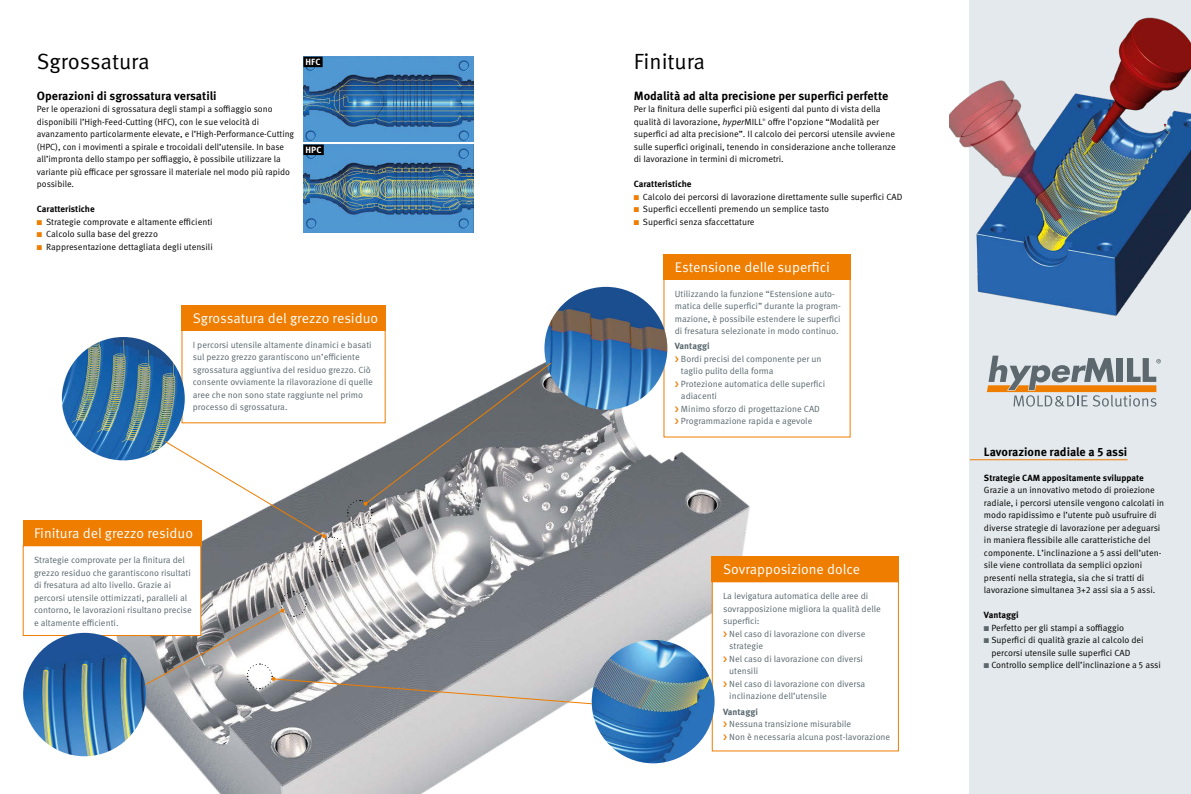
<style>
.page{position:relative;width:1191px;height:794px;background:#fff}
.page>*{position:absolute;margin:0;border:0;box-sizing:border-box;transform-origin:0 0}
.t1{font:22px "Meta Pro";color:#000}
.t2{font:14px "Meta Pro";color:#fff}
.t3{font:700 12px "Meta Pro";color:#000}
.t4{font:9px/12.5px "Meta Pro";color:#000}
.t5{font:9px/12.5px "Meta Pro";color:#58666d}
.t6{font:700 9px "Meta Pro";color:#000}
.t7{font:700 9px "Meta Pro";color:#58666d}
.t8{font:700 9px "Meta Pro";letter-spacing:.01em;color:#fff}
.t9{font:3.5px "Meta Pro";color:#000}
.s1{color:#ef7d00}
.s2{font-style:italic}
.s3{color:#5d686e}
</style>
<div class="page">
<img style="left:22px;top:337px;width:749px;height:457px">
<div style="left:969px;top:0;width:222px;height:794px;background:#e3e9ec"></div>
<img style="left:950px;top:17px;width:241px;height:299px">
<div style="left:23px;top:545px;width:178px;height:91px;background:#fff;border:1px solid #ef7d00"></div>
<div style="left:23px;top:520px;width:178px;height:26px;background:#ef7d00"></div>
<div style="left:663px;top:279px;width:187px;height:158px;background:#fff"></div>
<div style="left:663px;top:254px;width:187px;height:25px;background:#ef7d00"></div>
<div style="left:181px;top:330px;width:205px;height:93px;background:#fff;border:1px solid #ef7d00"></div>
<div style="left:181px;top:305px;width:205px;height:25px;background:#ef7d00"></div>
<img style="left:62px;top:337px;width:123px;height:123px;border-radius:62px">
<img style="left:23px;top:633px;width:123px;height:123px;border-radius:62px">
<img style="left:303px;top:57px;width:170px;height:85px">
<img style="left:303px;top:145px;width:170px;height:87px">
<div style="left:303px;top:57px;width:19px;height:10px;background:#000"></div>
<div style="left:303px;top:145px;width:21px;height:10px;background:#000"></div>
<svg style="left:986px;top:356px;width:174px;height:51px"></svg>
<svg style="left:144px;top:591px;width:448px;height:114px"></svg>
<img style="left:544px;top:287px;width:123px;height:123px;border-radius:61px">
<svg style="left:164px;top:361px;width:388px;height:201px"></svg>
<div style="left:711px;top:581px;width:188px;height:170px;background:#fff;border:1px solid #ef7d00"></div>
<div style="left:711px;top:556px;width:188px;height:26px;background:#ef7d00"></div>
<img style="left:591px;top:640px;width:123px;height:123px;border-radius:62px">
<hr style="left:969px;top:459px;width:158px;height:1px;background:#ef7d00">
<h1 class="t1" style="left:37px;top:48px;width:114px">Sgrossatura</h1>
<h1 class="t1" style="left:634px;top:48px;width:73px">Finitura</h1>
<p class="t8" style="left:305px;top:56px;width:17px">HFC</p>
<h3 class="t3" style="left:37px;top:88px;width:181px">Operazioni di sgrossatura versatili</h3>
<p class="t4" style="left:37px;top:103px;width:259px">Per le operazioni di sgrossatura degli stampi a soffiaggio sono disponibili l’High-Feed-Cutting (HFC), con le sue velocità di avanzamento particolarmente elevate, e l’High-Performance-Cutting (HPC), con i movimenti a spirale e trocoidali dell’utensile. In base all’impronta dello stampo per soffiaggio, è possibile utilizzare la variante più efficace per sgrossare il materiale nel modo più rapido possibile.</p>
<p class="t6" style="left:37px;top:203px;width:59px">Caratteristiche</p>
<p class="t4" style="left:37px;top:216px;width:177px"><span class="s1">■</span> Strategie comprovate e altamente efficienti</p>
<p class="t4" style="left:37px;top:228px;width:123px"><span class="s1">■</span> Calcolo sulla base del grezzo</p>
<p class="t4" style="left:37px;top:241px;width:177px"><span class="s1">■</span> Rappresentazione dettagliata degli utensili</p>
<p class="t8" style="left:305px;top:144px;width:18px">HPC</p>
<h2 class="t2" style="left:193px;top:309px;width:187px">Sgrossatura del grezzo residuo</h2>
<p class="t5" style="left:193px;top:338px;width:181px">I percorsi utensile altamente dinamici e basati sul pezzo grezzo garantiscono un’efficiente sgrossatura aggiuntiva del residuo grezzo. Ciò consente ovviamente la rilavorazione di quelle aree che non sono state raggiunte nel primo processo di sgrossatura.</p>
<h2 class="t2" style="left:34px;top:525px;width:160px">Finitura del grezzo residuo</h2>
<p class="t5" style="left:34px;top:554px;width:159px">Strategie comprovate per la finitura del grezzo residuo che garantiscono risultati di fresatura ad alto livello. Grazie ai percorsi utensile ottimizzati, paralleli al contorno, le lavorazioni risultano precise e altamente efficienti.</p>
<h3 class="t3" style="left:634px;top:88px;width:256px">Modalità ad alta precisione per superfici perfette</h3>
<p class="t4" style="left:634px;top:103px;width:248px">Per la finitura delle superfici più esigenti dal punto di vista della qualità di lavorazione, <span class="s2">hyper</span>MILL</p>
<p class="t4" style="left:634px;top:116px;width:264px;text-indent:134px">offre l’opzione “Modalità per superfici ad alta precisione”. Il calcolo dei percorsi utensile avviene sulle superfici originali, tenendo in considerazione anche tolleranze di lavorazione in termini di micrometri.</p>
<p class="t6" style="left:634px;top:178px;width:59px">Caratteristiche</p>
<p class="t4" style="left:634px;top:191px;width:270px"><span class="s1">■</span> Calcolo dei percorsi di lavorazione direttamente sulle superfici CAD</p>
<p class="t4" style="left:634px;top:203px;width:197px"><span class="s1">■</span> Superfici eccellenti premendo un semplice tasto</p>
<p class="t4" style="left:634px;top:216px;width:122px"><span class="s1">■</span> Superfici senza sfaccettature</p>
<p class="t9" style="left:762px;top:117px;width:5px">®</p>
<h2 class="t2" style="left:675px;top:258px;width:157px">Estensione delle superfici</h2>
<p class="t5" style="left:675px;top:287px;width:168px">Utilizzando la funzione “Estensione auto&shy;matica delle superfici” durante la program&shy;mazione, è possibile estendere le superfici di fresatura selezionate in modo continuo.</p>
<p class="t7" style="left:675px;top:340px;width:36px">Vantaggi</p>
<p class="t5" style="left:681px;top:352px;width:146px">Bordi precisi del componente per un taglio pulito della forma<br>Protezione automatica delle superfici adiacenti<br>Minimo sforzo di progettazione CAD<br>Programmazione rapida e agevole</p>
<h2 class="t2" style="left:723px;top:561px;width:138px">Sovrapposizione dolce</h2>
<p class="t5" style="left:723px;top:590px;width:147px">La levigatura automatica delle aree di</p>
<p class="t5" style="left:723px;top:602px;width:159px">sovrapposizione migliora la qualità delle</p>
<p class="t5" style="left:723px;top:615px;width:38px">superfici:</p>
<p class="t5" style="left:729px;top:627px;width:138px">Nel caso di lavorazione con diverse</p>
<p class="t5" style="left:729px;top:640px;width:35px">strategie</p>
<p class="t5" style="left:729px;top:652px;width:135px">Nel caso di lavorazione con diversi</p>
<p class="t5" style="left:729px;top:665px;width:30px">utensili</p>
<p class="t5" style="left:729px;top:677px;width:138px">Nel caso di lavorazione con diversa</p>
<p class="t5" style="left:729px;top:690px;width:99px">inclinazione dell’utensile</p>
<p class="t7" style="left:723px;top:705px;width:36px">Vantaggi</p>
<p class="t5" style="left:729px;top:717px;width:163px">Nessuna transizione misurabile<br>Non è necessaria alcuna post-lavorazione</p>
<h3 class="t3" style="left:984px;top:444px;width:145px">Lavorazione radiale a 5 assi</h3>
<p class="t6" style="left:984px;top:472px;width:161px">Strategie CAM appositamente sviluppate</p>
<p class="t4" style="left:984px;top:484px;width:182px">Grazie a un innovativo metodo di proiezione radiale, i percorsi utensile vengono calcolati in modo rapidissimo e l’utente può usufruire di diverse strategie di lavorazione per adeguarsi in maniera flessibile alle caratteristiche del componente. L’inclinazione a 5 assi dell’uten&shy;sile viene controllata da semplici opzioni presenti nella strategia, sia che si tratti di lavorazione simultanea 3+2 assi sia a 5 assi.</p>
<p class="t6" style="left:984px;top:609px;width:36px">Vantaggi</p>
<p class="t4" style="left:984px;top:621px;width:142px"><span class="s3">■</span> Perfetto per gli stampi a soffiaggio</p>
<p class="t4" style="left:991px;top:634px;width:154px;text-indent:-7px"><span class="s3">■</span> Superfici di qualità grazie al calcolo dei percorsi utensile sulle superfici CAD</p>
<p class="t4" style="left:984px;top:659px;width:178px"><span class="s3">■</span> Controllo semplice dell’inclinazione a 5 assi</p>
</div>
